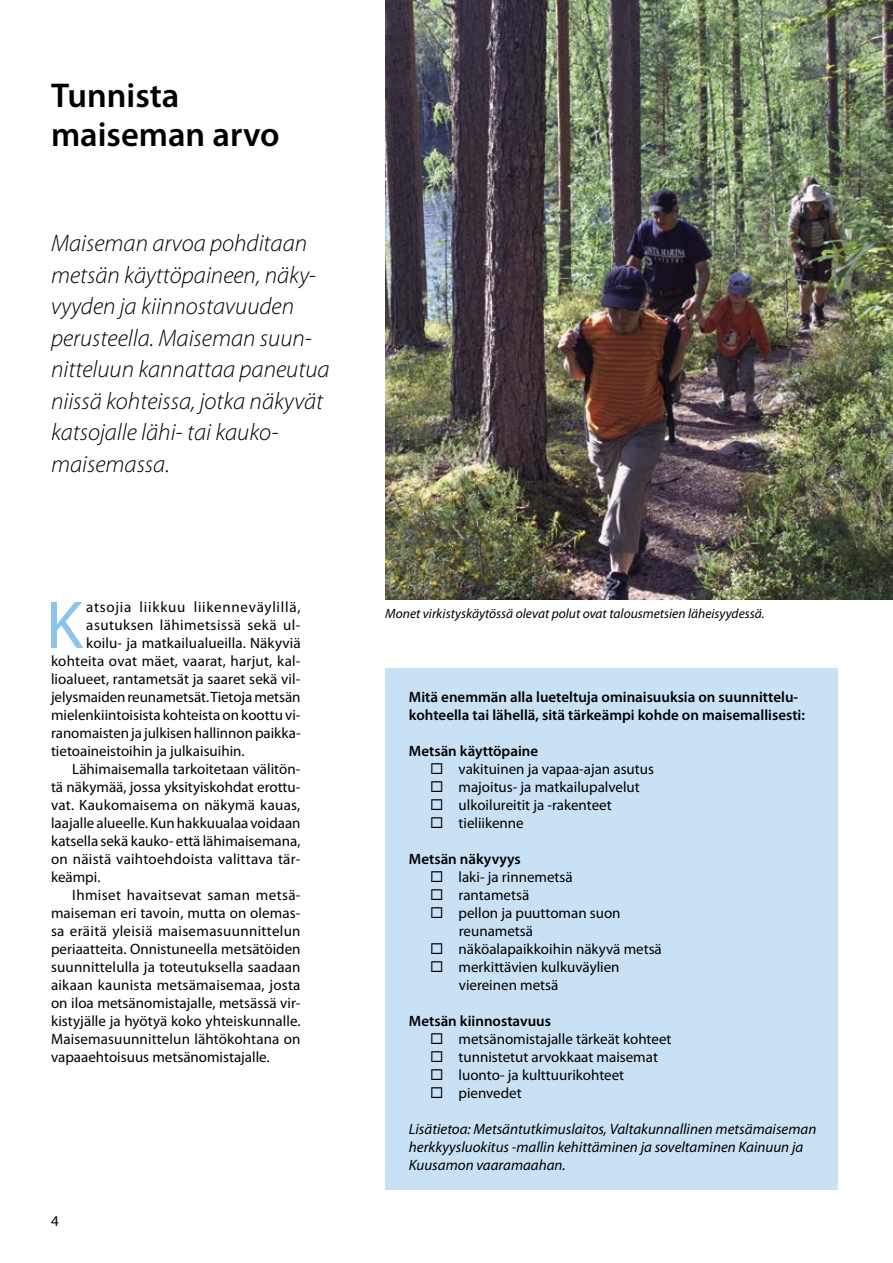
<style>
.page{position:relative;width:893px;height:1263px;background:#fff}
.page>*{position:absolute;margin:0;border:0;box-sizing:border-box;transform-origin:0 0}
.t1{font:68.4px "Myriad Pro";color:#8dc4eb}
.t2{font:600 34.5px/39px "Myriad Pro";color:#000}
.t3{font:italic 300 24px/31.5px "Myriad Pro";color:#000}
.t4{font:15px/18px "Myriad Pro";color:#000}
.t5{font:600 15px/18px "Myriad Pro";color:#000}
.t6{font:italic 15px/18px "Myriad Pro";color:#000}
.t7{font:15px "Myriad Pro";letter-spacing:.02em;color:#000}
.t8{font:15px "Myriad Pro";letter-spacing:.05em;color:#000}
.t9{font:15px "Myriad Pro";letter-spacing:.025em;color:#000}
.t10{font:15px "Myriad Pro";letter-spacing:.03em;color:#000}
.t11{font:italic 13.5px "Myriad Pro";color:#000}
</style>
<div class="page">
<div style="left:386px;top:668px;width:452px;height:521px;background:#c8e1f5"></div>
<img style="left:385px;top:0;width:508px;height:600px">
<h2 class="t2" style="left:51px;top:76px;width:230px">Tunnista maiseman arvo</h2>
<h3 class="t3" style="left:51px;top:228px;width:280px">Maiseman arvoa pohditaan metsän käyttöpaineen, näky&shy;vyyden ja kiinnostavuuden perusteella. Maiseman suun&shy;nitteluun kannattaa paneutua niissä kohteissa, jotka näkyvät katsojalle lähi- tai kauko&shy;maisemassa.</h3>
<h1 class="t1" style="left:46px;top:588px;width:39px">K</h1>
<p class="t8" style="left:86px;top:599px;width:216px">atsojia liikkuu liikenneväylillä,</p>
<p class="t10" style="left:86px;top:617px;width:216px">asutuksen lähimetsissä sekä ul-</p>
<p class="t4" style="left:86px;top:634px;width:216px">koilu- ja matkailualueilla. Näkyviä</p>
<p class="t4" style="left:51px;top:652px;width:251px">kohteita ovat mäet, vaarat, harjut, kal-</p>
<p class="t4" style="left:51px;top:670px;width:251px">lioalueet, rantametsät ja saaret sekä vil-</p>
<p class="t4" style="left:51px;top:688px;width:251px">jelysmaiden reunametsät. Tietoja metsän</p>
<p class="t4" style="left:51px;top:706px;width:251px">mielenkiintoisista kohteista on koottu vi-</p>
<p class="t4" style="left:51px;top:724px;width:251px">ranomaisten ja julkisen hallinnon paikka-</p>
<p class="t4" style="left:51px;top:742px;width:195px">tietoaineistoihin ja julkaisuihin.</p>
<p class="t4" style="left:72px;top:760px;width:230px">Lähimaisemalla tarkoitetaan välitön-</p>
<p class="t4" style="left:51px;top:778px;width:251px">tä näkymää, jossa yksityiskohdat erottu-</p>
<p class="t4" style="left:51px;top:796px;width:251px">vat. Kaukomaisema on näkymä kauas,</p>
<p class="t4" style="left:51px;top:814px;width:251px">laajalle alueelle. Kun hakkuualaa voidaan</p>
<p class="t4" style="left:51px;top:832px;width:251px">katsella sekä kauko- että lähimaisemana,</p>
<p class="t4" style="left:51px;top:850px;width:251px">on näistä vaihtoehdoista valittava tär-</p>
<p class="t4" style="left:51px;top:868px;width:51px">keämpi.</p>
<p class="t9" style="left:72px;top:887px;width:230px">Ihmiset havaitsevat saman metsä-</p>
<p class="t4" style="left:51px;top:904px;width:251px">maiseman eri tavoin, mutta on olemas-</p>
<p class="t7" style="left:51px;top:923px;width:251px">sa eräitä yleisiä maisemasuunnittelun</p>
<p class="t4" style="left:51px;top:940px;width:251px">periaatteita. Onnistuneella metsätöiden</p>
<p class="t4" style="left:51px;top:958px;width:251px">suunnittelulla ja toteutuksella saadaan</p>
<p class="t4" style="left:51px;top:976px;width:251px">aikaan kaunista metsämaisemaa, josta</p>
<p class="t4" style="left:51px;top:994px;width:251px">on iloa metsänomistajalle, metsässä vir-</p>
<p class="t4" style="left:51px;top:1012px;width:251px">kistyjälle ja hyötyä koko yhteiskunnalle.</p>
<p class="t4" style="left:51px;top:1030px;width:251px">Maisemasuunnittelun lähtökohtana on</p>
<p class="t4" style="left:51px;top:1048px;width:220px">vapaaehtoisuus metsänomistajalle.</p>
<p class="t4" style="left:51px;top:1213px;width:9px">4</p>
<p class="t11" style="left:385px;top:606px;width:381px">Monet virkistyskäytössä olevat polut ovat talousmetsien läheisyydessä.</p>
<p class="t5" style="left:409px;top:688px;width:398px">Mitä enemmän alla lueteltuja ominaisuuksia on suunnittelu&shy;kohteella tai lähellä, sitä tärkeämpi kohde on maisemallisesti:</p>
<p class="t5" style="left:409px;top:742px;width:131px">Metsän käyttöpaine</p>
<p class="t4" style="left:430px;top:760px;width:225px">◻ vakituinen ja vapaa-ajan asutus</p>
<p class="t4" style="left:430px;top:778px;width:211px">◻ majoitus- ja matkailupalvelut</p>
<p class="t4" style="left:430px;top:796px;width:183px">◻ ulkoilureitit ja -rakenteet</p>
<p class="t4" style="left:430px;top:814px;width:95px">◻ tieliikenne</p>
<p class="t5" style="left:409px;top:850px;width:113px">Metsän näkyvyys</p>
<p class="t4" style="left:430px;top:868px;width:144px">◻ laki- ja rinnemetsä</p>
<p class="t4" style="left:430px;top:886px;width:101px">◻ rantametsä</p>
<p class="t4" style="left:459px;top:904px;width:163px;text-indent:-29px">◻ pellon ja puuttoman suon reunametsä</p>
<p class="t4" style="left:430px;top:940px;width:233px">◻ näköalapaikkoihin näkyvä metsä</p>
<p class="t4" style="left:459px;top:958px;width:162px;text-indent:-29px">◻ merkittävien kulkuväylien viereinen metsä</p>
<p class="t5" style="left:409px;top:1012px;width:144px">Metsän kiinnostavuus</p>
<p class="t4" style="left:430px;top:1030px;width:243px">◻ metsänomistajalle tärkeät kohteet</p>
<p class="t4" style="left:430px;top:1048px;width:229px">◻ tunnistetut arvokkaat maisemat</p>
<p class="t4" style="left:430px;top:1066px;width:196px">◻ luonto- ja kulttuurikohteet</p>
<p class="t4" style="left:430px;top:1084px;width:93px">◻ pienvedet</p>
<p class="t6" style="left:409px;top:1120px;width:409px">Lisätietoa: Metsäntutkimuslaitos, Valtakunnallinen metsämaiseman herkkyysluokitus -mallin kehittäminen ja soveltaminen Kainuun ja<br>Kuusamon vaaramaahan.</p>
</div>
